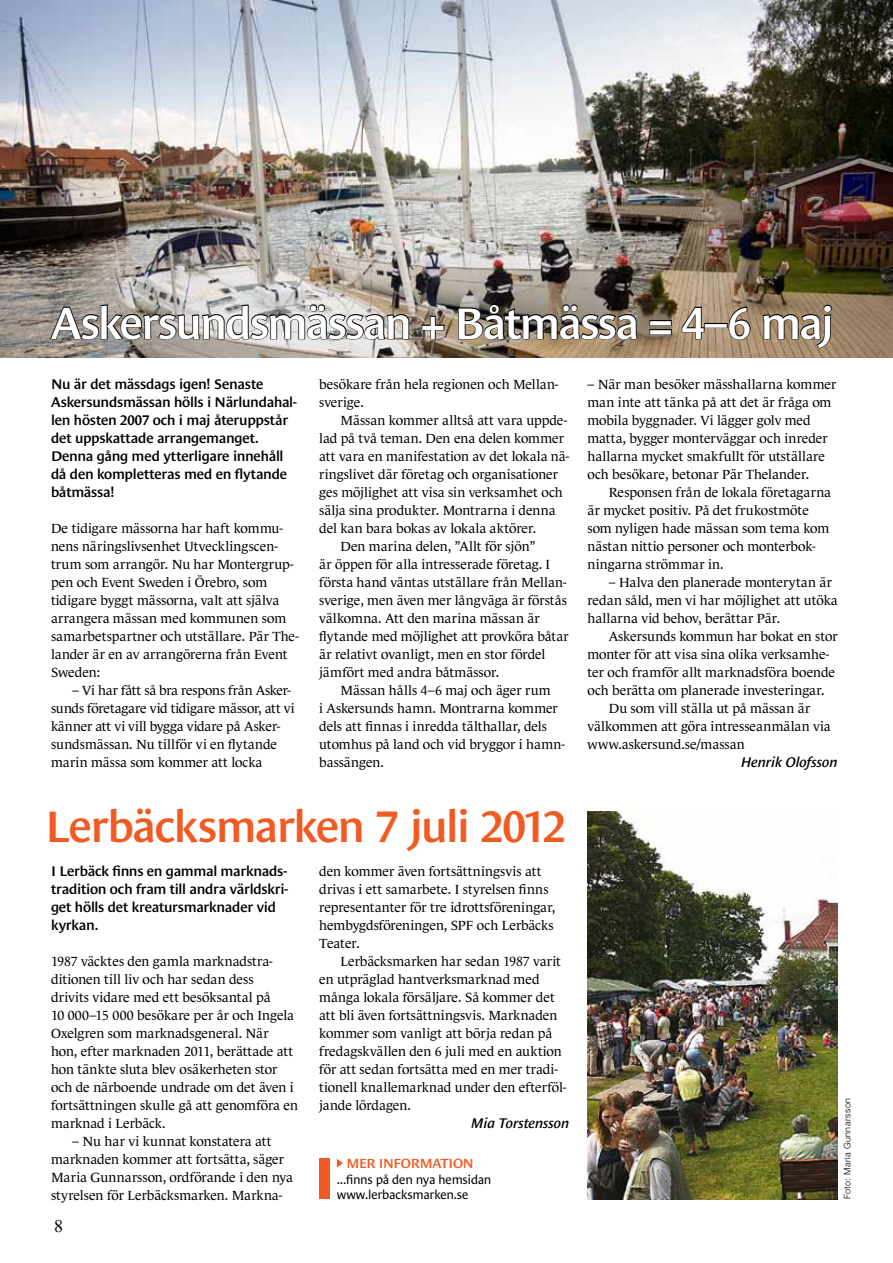
<style>
.page{position:relative;width:893px;height:1263px;background:#fff}
.page>*{position:absolute;margin:0;border:0;box-sizing:border-box;transform-origin:0 0}
.t1{font:600 45px "Le Monde Sans";letter-spacing:-.045em;color:#fff}
.t2{font:600 45px "Le Monde Sans";letter-spacing:-.035em;color:#f15a22}
.t3{font:18px "Times New Roman";color:#000}
.t4{font:600 14.25px/18px "Le Monde Sans";letter-spacing:-.02em;color:#000}
.t5{font:italic 600 14.25px "Le Monde Sans";letter-spacing:-.015em;color:#000}
.t6{font:13.5px/18px "Le Monde Journal";color:#000}
.t7{font:600 13.5px "Le Monde Sans";letter-spacing:-.025em;color:#f15a22}
.t8{font:12.75px/15px "Le Monde Sans";letter-spacing:-.02em;color:#000}
.t9{font:300 9px "Helvetica Neue LT";letter-spacing:.05em;color:#000}
</style>
<div class="page">
<img style="left:587px;top:811px;width:251px;height:388px">
<svg style="left:337px;top:1159px;width:6px;height:8px"></svg>
<div style="left:320px;top:1158px;width:10px;height:41px;background:#f15a22"></div>
<img style="left:0;top:0;width:893px;height:358px">
<svg style="left:49px;top:304px;width:361px;height:37px;background:#928f8b"></svg>
<svg style="left:421px;top:315px;width:24px;height:25px"></svg>
<img style="left:457px;top:303px;width:181px;height:38px">
<div style="left:649px;top:320px;width:23px;height:6px;border:2px solid #000"></div>
<div style="left:649px;top:329px;width:23px;height:6px;border:2px solid #000"></div>
<svg style="left:681px;top:306px;width:25px;height:34px"></svg>
<div style="left:704px;top:323px;width:24px;height:5px;border:2px solid #000"></div>
<svg style="left:728px;top:306px;width:23px;height:35px"></svg>
<svg style="left:762px;top:304px;width:70px;height:46px;background:#816c54"></svg>
<h1 class="t1" style="left:51px;top:298px;width:785px">Askersundsmässan + Båtmässa = 4–6 maj</h1>
<p class="t4" style="left:51px;top:375px;width:247px">Nu är det mässdags igen! Senaste<br>Askersundsmässan hölls i Närlundahal&shy;len hösten 2007 och i maj återuppstår det uppskattade arrangemanget.<br>Denna gång med ytterligare innehåll då den kompletteras med en flytande båtmässa!</p>
<p class="t6" style="left:51px;top:520px;width:249px">De tidigare mässorna har haft kommu&shy;nens näringslivsenhet Utvecklingscen&shy;trum som arrangör. Nu har Montergrup&shy;pen och Event Sweden i Örebro, som tidigare byggt mässorna, valt att själva arrangera mässan med kommunen som samarbetspartner och utställare. Pär The&shy;lander är en av arrangörerna från Event Sweden:</p>
<p class="t6" style="left:51px;top:681px;width:245px;text-indent:21px">– Vi har fått så bra respons från Asker&shy;sunds företagare vid tidigare mässor, att vi känner att vi vill bygga vidare på Asker&shy;sundsmässan. Nu tillför vi en flytande marin mässa som kommer att locka</p>
<p class="t6" style="left:319px;top:375px;width:241px">besökare från hela regionen och Mellan&shy;sverige.</p>
<p class="t6" style="left:340px;top:411px;width:228px">Mässan kommer alltså att vara uppde-</p>
<p class="t6" style="left:319px;top:429px;width:246px">lad på två teman. Den ena delen kommer</p>
<p class="t6" style="left:319px;top:447px;width:251px">att vara en manifestation av det lokala nä-</p>
<p class="t6" style="left:319px;top:465px;width:240px">ringslivet där företag och organisationer</p>
<p class="t6" style="left:319px;top:483px;width:245px">ges möjlighet att visa sin verksamhet och</p>
<p class="t6" style="left:319px;top:501px;width:238px">sälja sina produkter. Montrarna i denna</p>
<p class="t6" style="left:319px;top:519px;width:218px">del kan bara bokas av lokala aktörer.</p>
<p class="t6" style="left:340px;top:537px;width:196px">Den marina delen, ”Allt för sjön”</p>
<p class="t6" style="left:319px;top:555px;width:233px">är öppen för alla intresserade företag. I</p>
<p class="t6" style="left:319px;top:573px;width:249px">första hand väntas utställare från Mellan-</p>
<p class="t6" style="left:319px;top:591px;width:249px">sverige, men även mer långväga är förstås</p>
<p class="t6" style="left:319px;top:609px;width:222px">välkomna. Att den marina mässan är</p>
<p class="t6" style="left:319px;top:627px;width:251px">flytande med möjlighet att provköra båtar</p>
<p class="t6" style="left:319px;top:645px;width:228px">är relativt ovanligt, men en stor fördel</p>
<p class="t6" style="left:319px;top:663px;width:181px">jämfört med andra båtmässor.</p>
<p class="t6" style="left:340px;top:681px;width:212px">Mässan hålls 4–6 maj och äger rum</p>
<p class="t6" style="left:319px;top:699px;width:240px">i Askersunds hamn. Montrarna kommer</p>
<p class="t6" style="left:319px;top:717px;width:229px">dels att finnas i inredda tälthallar, dels</p>
<p class="t6" style="left:319px;top:735px;width:247px">utomhus på land och vid bryggor i hamn-</p>
<p class="t6" style="left:319px;top:753px;width:66px">bassängen.</p>
<h1 class="t2" style="left:45px;top:801px;width:522px">Lerbäcksmarken 7 juli 2012</h1>
<p class="t6" style="left:319px;top:862px;width:238px">den kommer även fortsättningsvis att drivas i ett samarbete. I styrelsen finns representanter för tre idrottsföreningar, hembygdsföreningen, SPF och Lerbäcks Teater.</p>
<p class="t6" style="left:319px;top:952px;width:249px;text-indent:21px">Lerbäcksmarken har sedan 1987 varit en utpräglad hantverksmarknad med många lokala försäljare. Så kommer det att bli även fortsättningsvis. Marknaden kommer som vanligt att börja redan på fredagskvällen den 6 juli med en auktion för att sedan fortsätta med en mer tradi&shy;tionell knallemarknad under den efterföl&shy;jande lördagen.</p>
<p class="t5" style="left:471px;top:1115px;width:100px">Mia Torstensson</p>
<p class="t7" style="left:346px;top:1156px;width:129px">MER INFORMATION</p>
<p class="t8" style="left:337px;top:1172px;width:156px">...finns på den nya hemsidan www.lerbacksmarken.se</p>
<p class="t4" style="left:51px;top:862px;width:239px">I Lerbäck finns en gammal marknads&shy;tradition och fram till andra världskri&shy;get hölls det kreatursmarknader vid kyrkan.</p>
<p class="t6" style="left:51px;top:952px;width:248px">1987 väcktes den gamla marknadstra&shy;ditionen till liv och har sedan dess<br>drivits vidare med ett besöksantal på<br>10 000–15 000 besökare per år och Ingela Oxelgren som marknadsgeneral. När hon, efter marknaden 2011, berättade att hon tänkte sluta blev osäkerheten stor och de närboende undrade om det även i fortsättningen skulle gå att genomföra en marknad i Lerbäck.</p>
<p class="t6" style="left:51px;top:1132px;width:243px;text-indent:21px">– Nu har vi kunnat konstatera att marknaden kommer att fortsätta, säger Maria Gunnarsson, ordförande i den nya styrelsen för Lerbäcksmarken. Markna-</p>
<h2 class="t3" style="left:54px;top:1216px;width:10px">8</h2>
<p class="t6" style="left:587px;top:375px;width:250px">– När man besöker mässhallarna kommer man inte att tänka på att det är fråga om mobila byggnader. Vi lägger golv med matta, bygger monterväggar och inreder hallarna mycket smakfullt för utställare och besökare, betonar Pär Thelander.</p>
<p class="t6" style="left:587px;top:483px;width:245px;text-indent:21px">Responsen från de lokala företagarna är mycket positiv. På det frukostmöte som nyligen hade mässan som tema kom nästan nittio personer och monterbok&shy;ningarna strömmar in.</p>
<p class="t6" style="left:587px;top:573px;width:252px;text-indent:21px">– Halva den planerade monterytan är redan såld, men vi har möjlighet att utöka hallarna vid behov, berättar Pär.</p>
<p class="t6" style="left:609px;top:627px;width:230px">Askersunds kommun har bokat en stor</p>
<p class="t6" style="left:587px;top:645px;width:243px">monter för att visa sina olika verksamhe-</p>
<p class="t6" style="left:587px;top:663px;width:249px">ter och framför allt marknadsföra boende</p>
<p class="t6" style="left:587px;top:681px;width:239px">och berätta om planerade investeringar.</p>
<p class="t6" style="left:609px;top:699px;width:203px">Du som vill ställa ut på mässan är</p>
<p class="t6" style="left:587px;top:717px;width:245px">välkommen att göra intresseanmälan via</p>
<p class="t6" style="left:587px;top:735px;width:159px">www.askersund.se/massan</p>
<p class="t5" style="left:741px;top:754px;width:98px">Henrik Olofsson</p>
<p class="t9" style="left:842px;top:1199px;width:103px;rotate:-90deg">Foto: Maria Gunnarsson</p>
</div>
